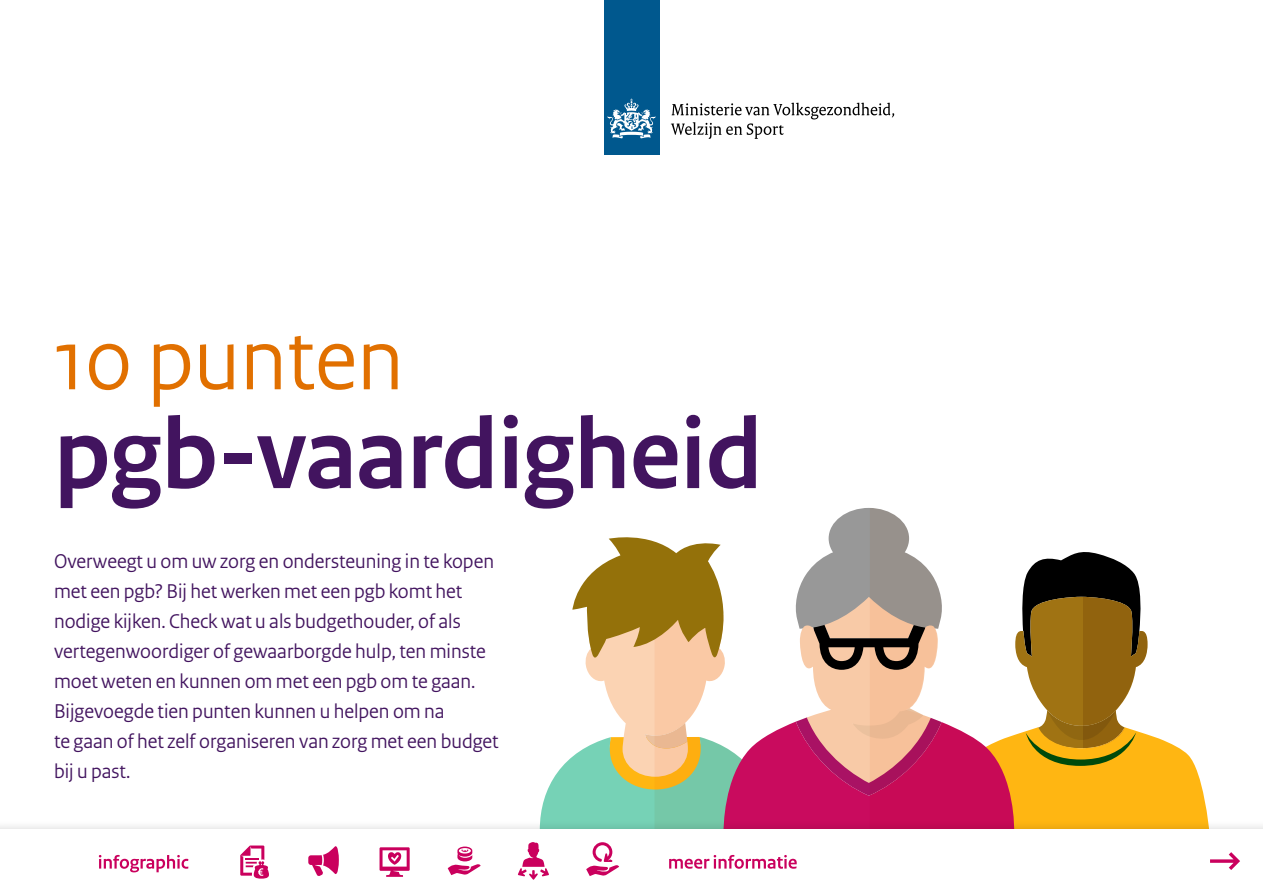
<style>
.page{position:relative;width:1263px;height:893px;background:#fff}
.page>*{position:absolute;margin:0;border:0;box-sizing:border-box;transform-origin:0 0}
.t1{font:700 104.7px "Rijksoverheid Sans Heading";color:#42145f}
.t2{font:91.65px "Rijksoverheid Sans Heading";color:#e17000}
.P_intro-_en_outrotek{font:21px/30px "Rijksoverheid Sans Heading";color:#42145f}
</style>
<div class="page">
<svg style="left:540px;top:508px;width:668px;height:311px"></svg>
<svg style="left:870px;top:508px;width:144px;height:311px"></svg>
<div style="left:0;top:819px;width:1263px;height:74px;background:#000;opacity:.15"></div>
<div style="left:0;top:829px;width:1263px;height:64px;background:#fff"></div>
<svg style="left:379px;top:847px;width:31px;height:30px"></svg>
<svg style="left:240px;top:845px;width:29px;height:34px"></svg>
<svg style="left:308px;top:846px;width:31px;height:30px"></svg>
<svg style="left:448px;top:846px;width:33px;height:29px"></svg>
<svg style="left:586px;top:842px;width:33px;height:34px"></svg>
<svg style="left:99px;top:855px;width:89px;height:17px"></svg>
<svg style="left:669px;top:855px;width:128px;height:14px"></svg>
<svg style="left:518px;top:842px;width:31px;height:38px"></svg>
<svg style="left:1210px;top:852px;width:30px;height:18px"></svg>
<div style="left:604px;top:0;width:55px;height:154px;background:#00588e"></div>
<svg style="left:607px;top:99px;width:48px;height:40px"></svg>
<svg style="left:671px;top:103px;width:223px;height:36px"></svg>
<h1 class="t2" style="left:54px;top:306px;width:351px">10 punten</h1>
<h1 class="t1" style="left:54px;top:395px;width:710px">pgb-vaardigheid</h1>
<p class="P_intro-_en_outrotek" style="left:54px;top:547px;width:446px">Overweegt u om uw zorg en ondersteuning in te kopen met een pgb? Bij het werken met een pgb komt het nodige kijken. Check wat u als budgethouder, of als vertegenwoordiger of gewaarborgde hulp, ten minste moet weten en kunnen om met een pgb om te gaan.<br>Bijgevoegde tien punten kunnen u helpen om na<br>te gaan of het zelf organiseren van zorg met een budget bij u past.</p>
</div>
